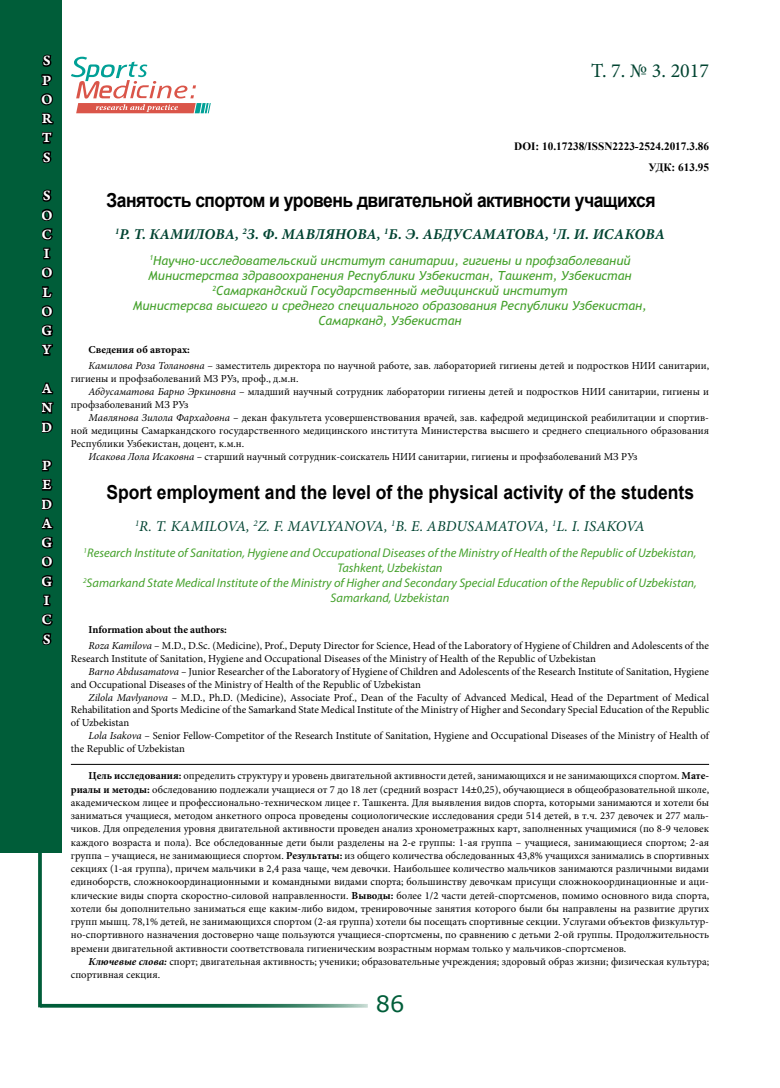
<style>
.page{position:relative;width:780px;height:1088px;background:#fff}
.page>*{position:absolute;margin:0;border:0;box-sizing:border-box;transform-origin:0 0}
.t1{font:22.5px "Verdana";color:#005d39}
.t2{font:20px "Minion Pro";color:#024431}
.t3{font:700 19.25px "Arial";color:#000;scale:.91 1}
.t4{font:700 19.25px "Arial";letter-spacing:-.03em;color:#000;scale:.91 1}
.t5{font:italic 15px "Minion Pro";letter-spacing:.005em;color:#004331}
.t6{font:italic 700 15px "Minion Pro";letter-spacing:.01em;color:#004331}
.t7{font:15px/19.2px "Arno Pro Smbd Caption";color:#fff}
.t8{font:italic 12.5px/15.1px "Trebuchet MS";color:#44a12b;text-align:center}
.t9{font:italic 12.5px/15.1px "Myriad Pro";color:#44a12b;text-align:center}
.t10{font:700 11.25px/20.8px "Times New Roman";color:#000;text-align:right}
.t11{font:10.62px/13.2px "Minion Pro";color:#000}
.s1{font-weight:700}
.s2{font-style:italic}
.s3{font-weight:700;font-stretch:condensed}
.s4{font-weight:700;font-style:italic}
</style>
<div class="page">
<div style="left:0;top:0;width:61px;height:852px;background:#005d39"></div>
<svg style="left:40px;top:54px;width:14px;height:379px"></svg>
<svg style="left:42px;top:459px;width:12px;height:186px"></svg>
<hr style="left:38px;top:111px;width:4px;height:896px;background:#005d39">
<hr style="left:40px;top:1004px;width:328px;height:3px;background:#005d39">
<svg style="left:71px;top:57px;width:140px;height:56px"></svg>
<hr style="left:71px;top:764px;width:638px;height:1px;background:#000">
<h3 class="t7" style="left:41px;top:52px;width:13px">S<br>P<br>O<br>R<br>T<br>S</h3>
<h3 class="t7" style="left:41px;top:187px;width:13px">S<br>O<br>C<br>I<br>O<br>L<br>O<br>G<br>Y</h3>
<h3 class="t7" style="left:41px;top:379px;width:13px;text-align:justify">A N D</h3>
<h3 class="t7" style="left:41px;top:457px;width:13px">P<br>E<br>D<br>A<br>G<br>O<br>G<br>I<br>C<br>S</h3>
<h2 class="t2" style="left:591px;top:57px;width:119px">Т. 7. № 3. 2017</h2>
<p class="t10" style="left:514px;top:136px;width:196px">DOI: 10.17238/ISSN2223-2524.2017.3.86<br>УДК: 613.95</p>
<h3 class="t4" style="left:106px;top:186px;width:605px">Занятость спортом и уровень двигательной активности учащихся</h3>
<h3 class="t6" style="left:115px;top:223px;width:551px"><sup>1</sup>Р. Т. КАМИЛОВА, <sup>2</sup>З. Ф. МАВЛЯНОВА, <sup>1</sup>Б. Э. АБДУСАМАТОВА, <sup>1</sup>Л. И. ИСАКОВА</h3>
<p class="t8" style="left:133px;top:253px;width:515px"><sup>1</sup>Научно-исследовательский институт санитарии, гигиены и профзаболеваний Министерства здравоохранения Республики Узбекистан, Ташкент, Узбекистан <sup>2</sup>Самаркандский Государственный медицинский институт<br>Министерсва высшего и среднего специального образования Республики Узбекистан, Самарканд, Узбекистан</p>
<p class="t11" style="left:89px;top:341px;width:622px;line-height:16.4px"><span class="s1">Сведения об авторах:<br></span><span class="s2">Камилова Роза Толановна</span> – заместитель директора по научной работе, зав. лабораторией гигиены детей и подростков НИИ санитарии,</p>
<p class="t11" style="left:71px;top:372px;width:229px">гигиены и профзаболеваний МЗ РУз, проф., д.м.н.</p>
<p class="t11" style="left:89px;top:385px;width:622px"><span class="s2">Абдусаматова Барно Эркиновна</span> – младший научный сотрудник лаборатории гигиены детей и подростков НИИ санитарии, гигиены и</p>
<p class="t11" style="left:71px;top:398px;width:119px">профзаболеваний МЗ РУз</p>
<p class="t11" style="left:89px;top:411px;width:622px"><span class="s2">Мавлянова Зилола Фархадовна –</span> декан факультета усовершенствования врачей, зав. кафедрой медицинской реабилитации и спортив-</p>
<p class="t11" style="left:71px;top:424px;width:639px">ной медицины Cамаркандского государственного медицинского института Министерства высшего и среднего специального образования</p>
<p class="t11" style="left:71px;top:437px;width:175px">Республики Узбекистан, доцент, к.м.н.</p>
<p class="t11" style="left:89px;top:449px;width:550px"><span class="s2">Исакова Лола Исаковна –</span> старший научный сотрудник-соискатель НИИ санитарии, гигиены и профзаболеваний МЗ РУз</p>
<h3 class="t3" style="left:106px;top:478px;width:647px">Sport employment and the level of the physical activity of the students</h3>
<h3 class="t5" style="left:135px;top:516px;width:511px"><sup>1</sup>R. T. KAMILOVA, <sup>2</sup>Z. F. MAVLYANOVA, <sup>1</sup>B. E. ABDUSAMATOVA, <sup>1</sup>L. I. ISAKOVA</h3>
<p class="t9" style="left:83px;top:545px;width:615px"><sup>1</sup>Research Institute of Sanitation, Hygiene and Occupational Diseases of the Ministry of Health of the Republic of Uzbekistan, Tashkent, Uzbekistan<br><sup>2</sup>Samarkand State Medical Institute of the Ministry of Higher and Secondary Special Education of the Republic of Uzbekistan, Samarkand, Uzbekistan</p>
<p class="t11" style="left:89px;top:621px;width:622px;line-height:16.4px"><span class="s1">Information about the authors:<br></span><span class="s2">Roza Kamilova –</span> M.D., D.Sc. (Medicine), Prof., Deputy Director for Science, Head of the Laboratory of Hygiene of Children and Adolescents of the</p>
<p class="t11" style="left:71px;top:652px;width:526px">Research Institute of Sanitation, Hygiene and Occupational Diseases of the Ministry of Health of the Republic of Uzbekistan</p>
<p class="t11" style="left:89px;top:665px;width:622px"><span class="s2">Barno Abdusamatova –</span> Junior Researcher of the Laboratory of Hygiene of Children and Adolescents of the Research Institute of Sanitation, Hygiene</p>
<p class="t11" style="left:71px;top:678px;width:351px">and Occupational Diseases of the Ministry of Health of the Republic of Uzbekistan</p>
<p class="t11" style="left:89px;top:690px;width:622px"><span class="s2">Zilola Mavlyanova –</span> M.D., Ph.D. (Medicine), Associate Prof., Dean of the Faculty of Advanced Medical, Head of the Department of Medical</p>
<p class="t11" style="left:71px;top:703px;width:639px">Rehabilitation and Sports Medicine of the Samarkand State Medical Institute of the Ministry of Higher and Secondary Special Education of the Republic</p>
<p class="t11" style="left:71px;top:716px;width:60px">of Uzbekistan</p>
<p class="t11" style="left:89px;top:729px;width:622px"><span class="s2">Lola Isakova –</span> Senior Fellow-Competitor of the Research Institute of Sanitation, Hygiene and Occupational Diseases of the Ministry of Health of</p>
<p class="t11" style="left:71px;top:742px;width:116px">the Republic of Uzbekistan</p>
<p class="t11" style="left:71px;top:769px;width:639px;text-align:justify;text-indent:18px"><span class="s1">Цель исследования:</span> определить структуру и уровень двигательной активности детей, занимающихся и не занимающихся спортом. <span class="s1">Мате&shy;риалы и методы:</span> обследованию подлежали учащиеся от 7 до 18 лет (средний возраст 14<span class="s3">±</span>0,25), обучающиеся в общеобразовательной школе, академическом лицее и профессионально-техническом лицее г. Ташкента. Для выявления видов спорта, которыми занимаются и хотели бы заниматься учащиеся, методом анкетного опроса проведены социологические исследования среди 514 детей, в т.ч. 237 девочек и 277 маль&shy;чиков. Для определения уровня двигательной активности проведен анализ хронометражных карт, заполненных учащимися (по 8-9 человек каждого возраста и пола). Все обследованные дети были разделены на 2-е группы: 1-ая группа – учащиеся, занимающиеся спортом; 2-ая группа – учащиеся, не занимающиеся спортом. <span class="s1">Результаты:</span> из общего количества обследованных 43,8% учащихся занимались в спортивных секциях (1-ая группа), причем мальчики в 2,4 раза чаще, чем девочки. Наибольшее количество мальчиков занимаются различными видами единоборств, сложнокоординационными и командными видами спорта; большинству девочкам присущи сложнокоординационные и аци&shy;клические виды спорта скоростно-силовой направленности. <span class="s1">Выводы:</span> более 1/2 части детей-спортсменов, помимо основного вида спорта, хотели бы дополнительно заниматься еще каким-либо видом, тренировочные занятия которого были бы направлены на развитие других групп мышц. 78,1% детей, не занимающихся спортом (2-ая группа) хотели бы посещать спортивные секции. Услугами объектов физкультур&shy;но-спортивного назначения достоверно чаще пользуются учащиеся-спортсмены, по сравнению с детьми 2-ой группы. Продолжительность времени двигательной активности соответствовала гигиеническим возрастным нормам только у мальчиков-спортсменов.</p>
<p class="t11" style="left:71px;top:955px;width:639px;text-indent:18px"><span class="s4">Ключевые слова:</span> спорт; двигательная активность; ученики; образовательные учреждения; здоровый образ жизни; физическая культура; спортивная секция.</p>
<h1 class="t1" style="left:375px;top:988px;width:30px">86</h1>
</div>
